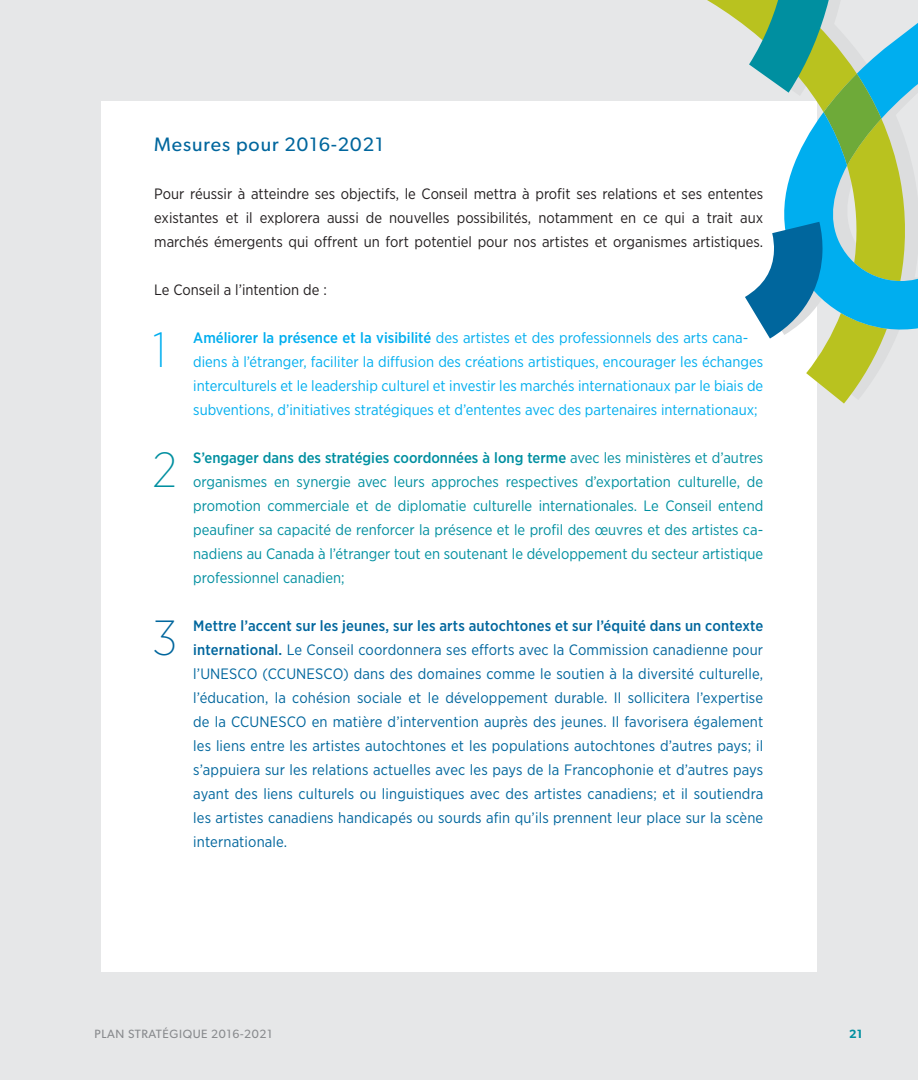
<style>
.page{position:relative;width:918px;height:1080px;background:#e6e7e8}
.page>*{position:absolute;margin:0;border:0;box-sizing:border-box;transform-origin:0 0}
.t1{font:200 49.35px "Gotham Narrow";color:#00aeef}
.t2{font:200 49.35px "Gotham Narrow";color:#008fa0}
.t3{font:200 49.35px "Gotham Narrow";color:#00669d}
.Action_Hed{font:19.5px "Gibson";letter-spacing:.05em;color:#00669d}
.t4{font:15px/24px "Gotham Narrow";letter-spacing:.01em;color:#00669d;text-align:justify}
.t5{font:15px/24px "Gotham Narrow";color:#008fa0;text-align:justify}
.t6{font:15px/24px "Gotham Narrow";color:#00aeef}
.t7{font:15px/24px "Gotham Narrow";color:#231f20;text-align:justify}
.t8{font:12px "Gibson";letter-spacing:.05em;color:#888a8d}
.t9{font:600 12px "Gibson";color:#008fa0}
.s1{font-weight:500}
</style>
<div class="page">
<div style="left:101px;top:101px;width:716px;height:871px;background:#fff"></div>
<svg style="left:707px;top:0;width:211px;height:404px"></svg>
<p class="Action_Hed" style="left:154px;top:133px;width:231px">Mesures pour 2016-2021</p>
<p class="t7" style="left:154px;top:182px;width:611px">Pour réussir à atteindre ses objectifs, le Conseil mettra à profit ses relations et ses ententes existantes et il explorera aussi de nouvelles possibilités, notamment en ce qui a trait aux marchés émergents qui offrent un fort potentiel pour nos artistes et organismes artistiques.</p>
<p class="t7" style="left:154px;top:278px;width:174px">Le Conseil a l’intention de :</p>
<p class="t1" style="left:153px;top:320px;width:15px">1</p>
<p class="t6" style="left:193px;top:326px;width:571px"><span class="s1">Améliorer la présence et la visibilité</span> des artistes et des professionnels des arts cana&shy;diens à l’étranger, faciliter la diffusion des créations artistiques, encourager les échanges interculturels et le leadership culturel et investir les marchés internationaux par le biais de subventions, d’initiatives stratégiques et d’ententes avec des partenaires internationaux;</p>
<p class="t2" style="left:152px;top:440px;width:26px">2</p>
<p class="t5" style="left:193px;top:446px;width:572px"><span class="s1">S’engager dans des stratégies coordonnées à long terme</span> avec les ministères et d’autres organismes en synergie avec leurs approches respectives d’exportation culturelle, de promotion commerciale et de diplomatie culturelle internationales. Le Conseil entend peaufiner sa capacité de renforcer la présence et le profil des œuvres et des artistes ca&shy;nadiens au Canada à l’étranger tout en soutenant le développement du secteur artistique professionnel canadien;</p>
<p class="t3" style="left:153px;top:608px;width:25px">3</p>
<p class="t4" style="left:193px;top:614px;width:572px"><span class="s1">Mettre l’accent sur les jeunes, sur les arts autochtones et sur l’équité dans un contexte international.</span> Le Conseil coordonnera ses efforts avec la Commission canadienne pour l’UNESCO (CCUNESCO) dans des domaines comme le soutien à la diversité culturelle, l’éducation, la cohésion sociale et le développement durable. Il sollicitera l’expertise de la CCUNESCO en matière d’intervention auprès des jeunes. Il favorisera également les liens entre les artistes autochtones et les populations autochtones d’autres pays; il s’appuiera sur les relations actuelles avec les pays de la Francophonie et d’autres pays ayant des liens culturels ou linguistiques avec des artistes canadiens; et il soutiendra les artistes canadiens handicapés ou sourds afin qu’ils prennent leur place sur la scène internationale.</p>
<p class="t8" style="left:94px;top:1026px;width:179px">PLAN STRATÉGIQUE 2016-2021</p>
<p class="t9" style="left:849px;top:1026px;width:15px">21</p>
</div>
